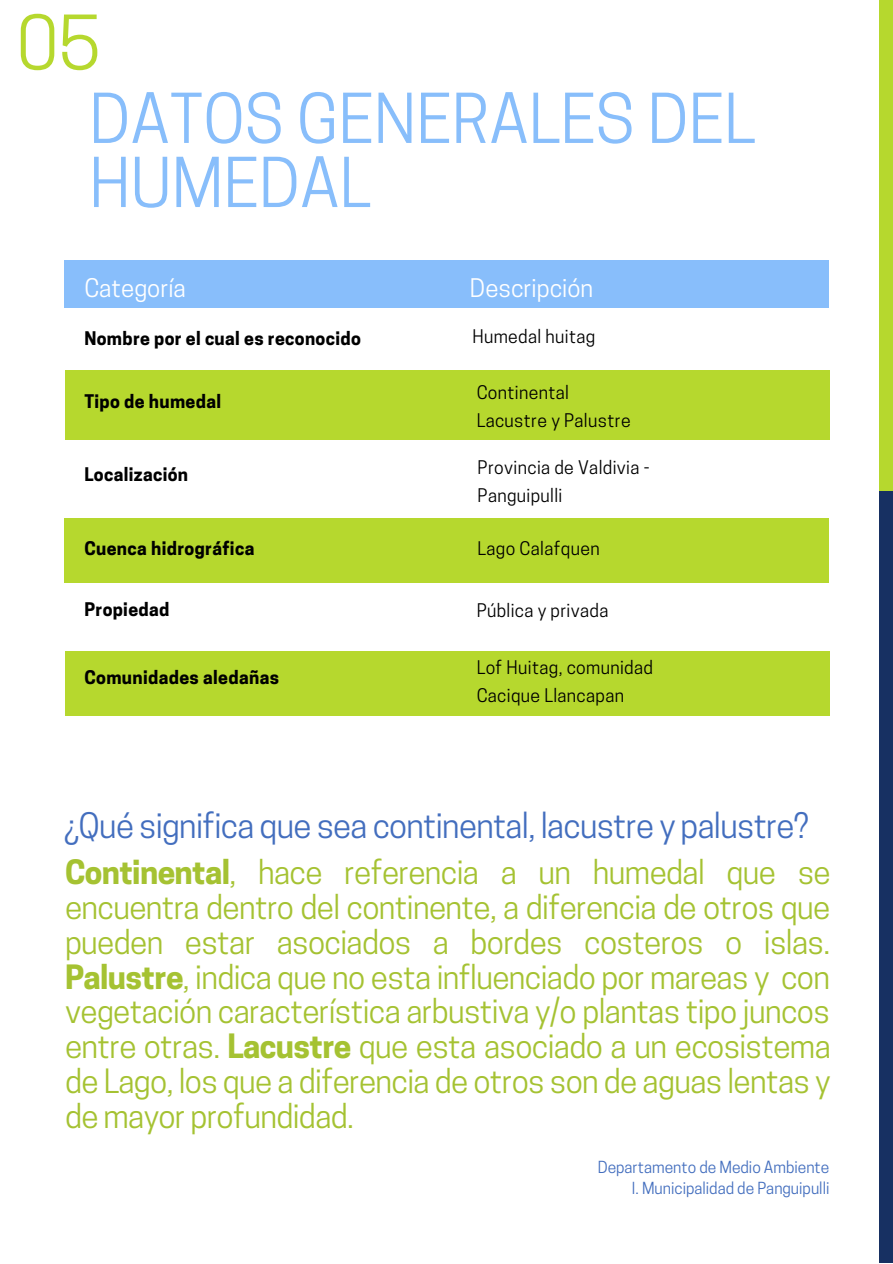
<style>
.page{position:relative;width:893px;height:1264px;background:#fff}
.page>*{position:absolute;margin:0;border:0;box-sizing:border-box;transform-origin:0 0}
.t1{font:70.35px "Cooper Hewitt";color:#b6d82e}
.t2{font:64.5px/64.1px "Cooper Hewitt";color:#88befb}
.t3{font:33px "Cooper Hewitt";letter-spacing:-.02em;color:#436ebe}
.t4{font:31.5px/34.8px "Cooper Hewitt";letter-spacing:-.02em;color:#a5c232;text-align:justify}
.t5{font:24px "Cooper Hewitt";color:#fff}
.t6{font:17.7px/27.6px "Cooper Hewitt";letter-spacing:.02em;color:#000}
.t7{font:700 17.7px "Cooper Hewitt";letter-spacing:.02em;color:#000}
.t8{font:15.6px/21.3px "Cooper Hewitt";color:#436ebe;text-align:right}
.s1{font-weight:700}
</style>
<div class="page">
<div style="left:64px;top:260px;width:764px;height:47px;background:#88befb"></div>
<div style="left:65px;top:370px;width:764px;height:70px;background:#b6d82e"></div>
<div style="left:879px;top:0;width:13px;height:490px;background:#b6d82e"></div>
<div style="left:879px;top:491px;width:13px;height:771px;background:#173062"></div>
<div style="left:64px;top:519px;width:764px;height:64px;background:#b6d82e"></div>
<div style="left:65px;top:651px;width:764px;height:64px;background:#b6d82e"></div>
<h1 class="t1" style="left:16px;top:17px;width:86px">05</h1>
<h2 class="t2" style="left:89px;top:95px;width:667px">DATOS GENERALES DEL<br>HUMEDAL</h2>
<p class="t5" style="left:84px;top:279px;width:103px">Categoría</p>
<p class="t5" style="left:470px;top:278px;width:125px">Descripción</p>
<p class="t7" style="left:84px;top:332px;width:278px">Nombre por el cual es reconocido</p>
<p class="t6" style="left:472px;top:324px;width:124px">Humedal huitag</p>
<p class="t7" style="left:84px;top:394px;width:138px">Tipo de humedal</p>
<p class="t7" style="left:84px;top:467px;width:105px">Localización</p>
<p class="t6" style="left:476px;top:381px;width:155px">Continental<br>Lacustre y Palustre</p>
<p class="t6" style="left:477px;top:456px;width:173px">Provincia de Valdivia -<br>Panguipulli</p>
<p class="t7" style="left:84px;top:541px;width:171px">Cuenca hidrográfica</p>
<p class="t6" style="left:477px;top:536px;width:124px">Lago Calafquen</p>
<p class="t7" style="left:84px;top:602px;width:86px">Propiedad</p>
<p class="t6" style="left:476px;top:599px;width:133px">Pública y privada</p>
<p class="t7" style="left:84px;top:670px;width:196px">Comunidades aledañas</p>
<p class="t6" style="left:476px;top:656px;width:178px">Lof Huitag, comunidad<br>Cacique Llancapan</p>
<p class="t3" style="left:64px;top:813px;width:746px">¿Qué significa que sea continental, lacustre y palustre?</p>
<p class="t4" style="left:65px;top:858px;width:767px"><span class="s1">Continental</span>, hace referencia a un humedal que se encuentra dentro del continente, a diferencia de otros que pueden estar asociados a bordes costeros o islas.<br><span class="s1">Palustre</span>, indica que no esta influenciado por mareas y con vegetación característica arbustiva y/o plantas tipo juncos entre otras. <span class="s1">Lacustre</span> que esta asociado a un ecosistema de Lago, los que a diferencia de otros son de aguas lentas y de mayor profundidad.</p>
<p class="t8" style="left:597px;top:1157px;width:233px">Departamento de Medio Ambiente<br>I. Municipalidad de Panguipulli</p>
</div>
